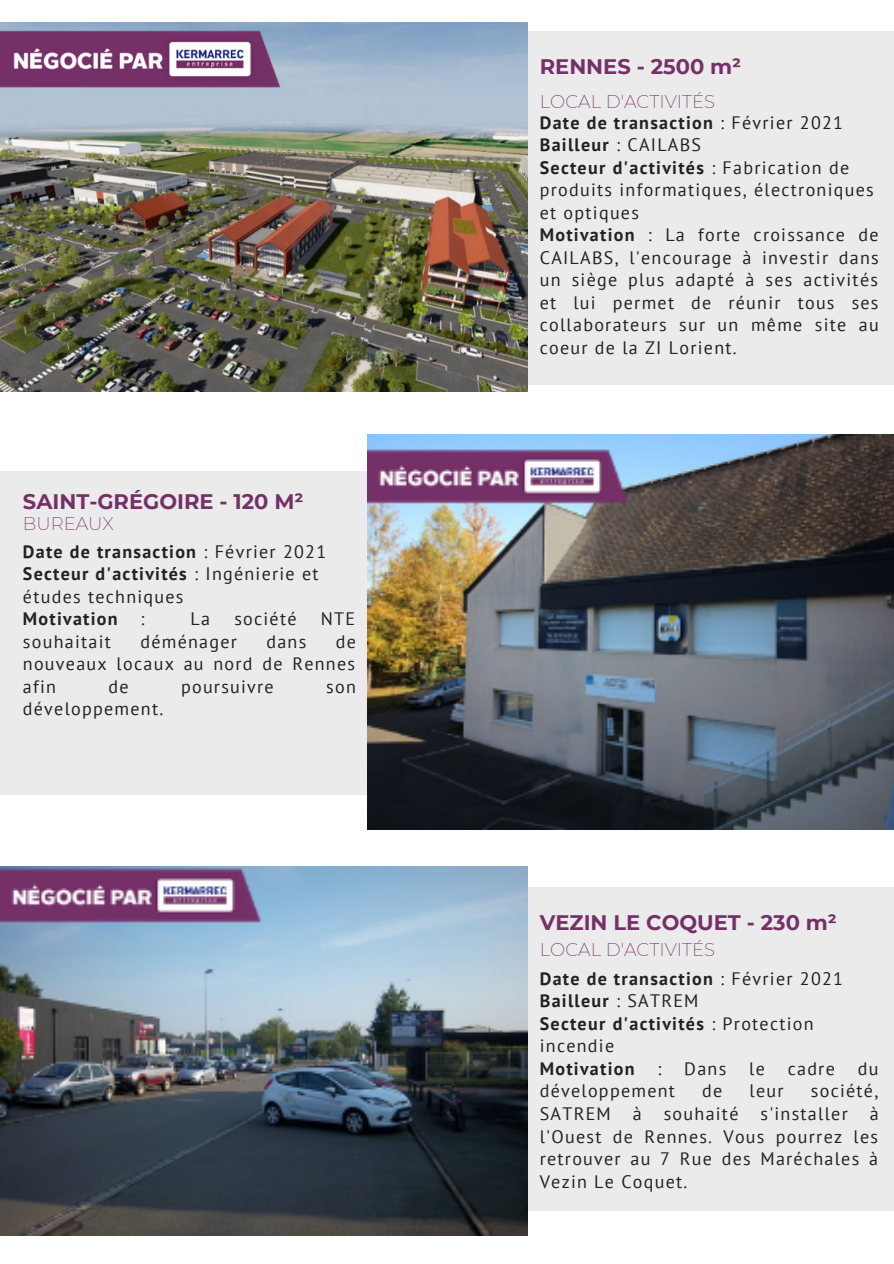
<style>
.page{position:relative;width:894px;height:1264px;background:#fff}
.page>*{position:absolute;margin:0;border:0;box-sizing:border-box;transform-origin:0 0}
.t1{font:700 21px "Montserrat";color:#753068}
.t2{font:18px/22.5px "PT Sans";letter-spacing:.07em;color:#222}
.t3{font:700 18px "PT Sans";letter-spacing:.07em;color:#222}
.t4{font:200 18px "Montserrat";color:#753068}
.s1{font-weight:400}
.s2{font-weight:700}
</style>
<div class="page">
<div style="left:498px;top:31px;width:395px;height:353px;background:#ebebeb"></div>
<img style="left:0;top:22px;width:527px;height:370px">
<div style="left:0;top:471px;width:373px;height:323px;background:#ebebeb"></div>
<img style="left:367px;top:434px;width:526px;height:395px">
<div style="left:492px;top:887px;width:401px;height:323px;background:#ebebeb"></div>
<img style="left:0;top:866px;width:527px;height:369px">
<p class="t1" style="left:23px;top:489px;width:282px">SAINT-GRÉGOIRE - 120 M²</p>
<p class="t4" style="left:23px;top:513px;width:92px">BUREAUX</p>
<p class="t3" style="left:23px;top:539px;width:304px">Date de transaction <span class="s1">: Février 2021</span></p>
<p class="t2" style="left:23px;top:562px;width:297px"><span class="s2">Secteur d'activités</span> : Ingénierie et études techniques</p>
<p class="t3" style="left:23px;top:607px;width:96px">Motivation</p>
<p class="t2" style="left:140px;top:607px;width:5px">:</p>
<p class="t2" style="left:190px;top:607px;width:21px">La</p>
<p class="t2" style="left:234px;top:607px;width:64px">société</p>
<p class="t2" style="left:321px;top:607px;width:36px">NTE</p>
<p class="t2" style="left:23px;top:630px;width:89px">souhaitait</p>
<p class="t2" style="left:140px;top:630px;width:98px">déménager</p>
<p class="t2" style="left:266px;top:630px;width:41px">dans</p>
<p class="t2" style="left:23px;top:630px;width:334px;text-align:justify;text-indent:313px">de nouveaux locaux au nord de Rennes afin</p>
<p class="t2" style="left:108px;top:675px;width:22px">de</p>
<p class="t2" style="left:181px;top:675px;width:94px">poursuivre</p>
<p class="t2" style="left:326px;top:675px;width:31px">son</p>
<p class="t2" style="left:23px;top:697px;width:142px">développement.</p>
<p class="t1" style="left:539px;top:54px;width:203px">RENNES - 2500 m²</p>
<p class="t4" style="left:539px;top:90px;width:177px">LOCAL D'ACTIVITÉS</p>
<p class="t3" style="left:539px;top:110px;width:304px">Date de transaction <span class="s1">: Février 2021</span></p>
<p class="t3" style="left:539px;top:133px;width:163px">Bailleur <span class="s1">: CAILABS</span></p>
<p class="t2" style="left:539px;top:156px;width:335px"><span class="s2">Secteur d'activités</span> : Fabrication de produits informatiques, électroniques et optiques</p>
<p class="t2" style="left:539px;top:223px;width:340px;text-align:justify"><span class="s2">Motivation</span> : La forte croissance de CAILABS, l'encourage à investir dans un siège plus adapté à ses activités et lui permet de réunir tous ses collaborateurs sur un même site au coeur de la ZI Lorient.</p>
<p class="t1" style="left:539px;top:909px;width:298px">VEZIN LE COQUET - 230 m²</p>
<p class="t4" style="left:539px;top:938px;width:177px">LOCAL D'ACTIVITÉS</p>
<p class="t3" style="left:539px;top:966px;width:304px">Date de transaction <span class="s1">: Février 2021</span></p>
<p class="t3" style="left:539px;top:989px;width:160px">Bailleur <span class="s1">: SATREM</span></p>
<p class="t2" style="left:539px;top:1011px;width:275px"><span class="s2">Secteur d'activités</span> : Protection incendie</p>
<p class="t3" style="left:539px;top:1056px;width:96px">Motivation</p>
<p class="t2" style="left:657px;top:1057px;width:5px">:</p>
<p class="t2" style="left:684px;top:1057px;width:43px">Dans</p>
<p class="t2" style="left:749px;top:1057px;width:17px">le</p>
<p class="t2" style="left:787px;top:1057px;width:49px">cadre</p>
<p class="t2" style="left:857px;top:1057px;width:22px">du</p>
<p class="t2" style="left:539px;top:1079px;width:137px">développement</p>
<p class="t2" style="left:702px;top:1079px;width:22px">de</p>
<p class="t2" style="left:749px;top:1079px;width:36px">leur</p>
<p class="t2" style="left:539px;top:1079px;width:340px;text-align:justify;text-indent:271px">société, SATREM à souhaité s'installer à l'Ouest de Rennes. Vous pourrez les retrouver au 7 Rue des Maréchales à Vezin Le Coquet.</p>
</div>
